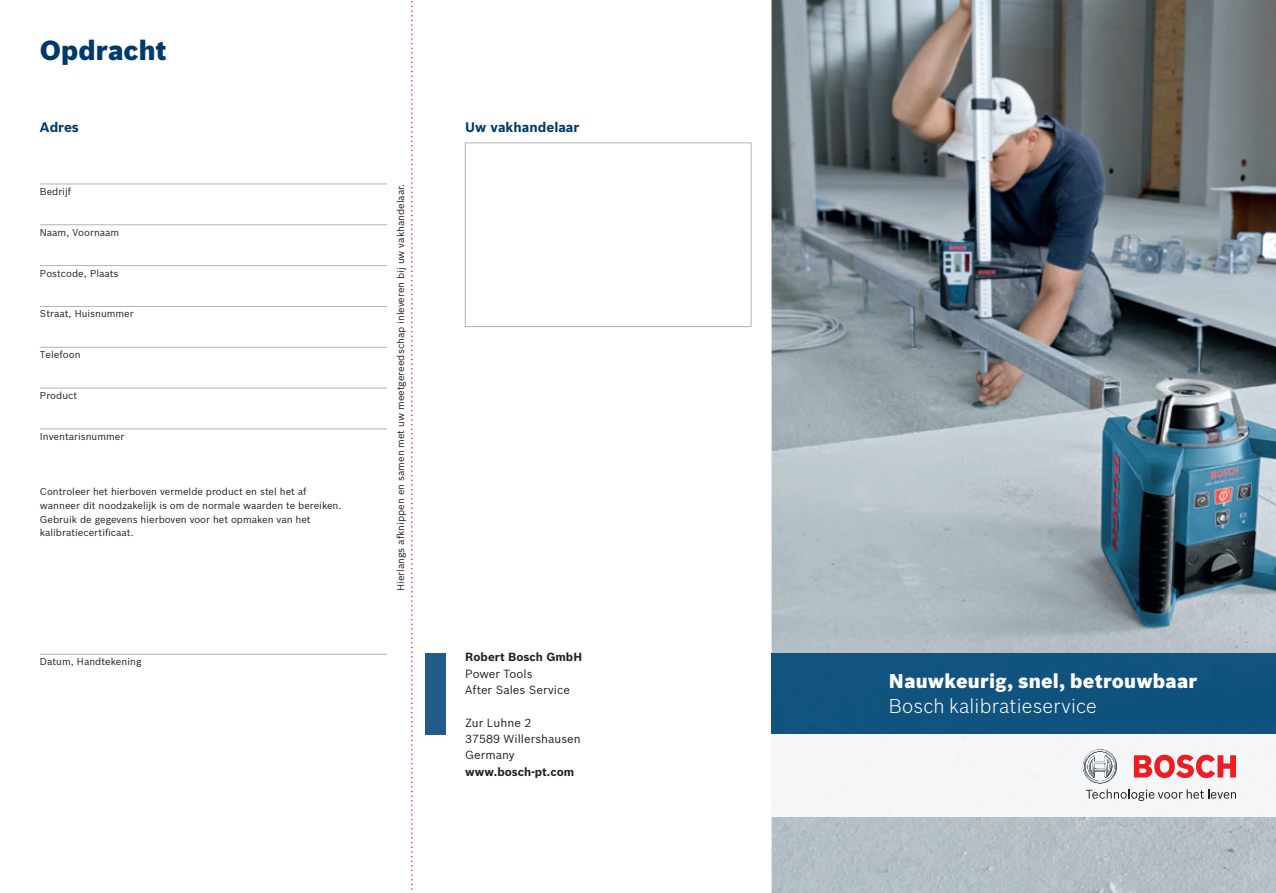
<style>
.page{position:relative;width:1276px;height:893px;background:#fff}
.page>*{position:absolute;margin:0;border:0;box-sizing:border-box;transform-origin:0 0}
.t1{font:900 27px "Bosch Sans";color:#003a6a}
.t2{font:900 19.5px "Bosch Sans";letter-spacing:.01em;color:#fff}
.t3{font:300 19.5px "Bosch Sans";letter-spacing:.01em;color:#fff}
.t4{font:700 13.5px "Bosch Sans";color:#003a6a}
.t5{font:11.55px/16.4px "Bosch Sans";color:#231f20}
.t6{font:700 11.55px "Bosch Sans";color:#231f20}
.t7{font:9.75px/13.6px "Bosch Sans";color:#231f20}
</style>
<div class="page">
<img style="left:771px;top:0;width:505px;height:893px">
<div style="left:425px;top:653px;width:21px;height:82px;background:#235a87"></div>
<img style="left:771px;top:653px;width:505px;height:163px">
<svg style="left:1083px;top:749px;width:153px;height:52px"></svg>
<svg style="left:411px;top:1px;width:1px;height:889px"></svg>
<hr style="left:40px;top:184px;width:347px;height:1px;background:#b2b3b7">
<hr style="left:40px;top:224px;width:347px;height:1px;background:#b2b3b7">
<hr style="left:40px;top:265px;width:347px;height:1px;background:#b2b3b7">
<hr style="left:40px;top:306px;width:347px;height:1px;background:#b2b3b7">
<hr style="left:40px;top:347px;width:347px;height:1px;background:#b2b3b7">
<hr style="left:40px;top:388px;width:347px;height:1px;background:#b2b3b7">
<hr style="left:40px;top:428px;width:347px;height:1px;background:#b2b3b7">
<div style="left:465px;top:142px;width:286px;height:185px;border:1px solid #b2b3b7"></div>
<hr style="left:40px;top:654px;width:347px;height:1px;background:#b2b3b7">
<h1 class="t1" style="left:40px;top:40px;width:128px">Opdracht</h1>
<h3 class="t4" style="left:40px;top:122px;width:41px">Adres</h3>
<p class="t7" style="left:40px;top:186px;width:33px">Bedrijf</p>
<p class="t7" style="left:40px;top:226px;width:81px">Naam, Voornaam</p>
<p class="t7" style="left:40px;top:267px;width:80px">Postcode, Plaats</p>
<p class="t7" style="left:40px;top:308px;width:95px">Straat, Huisnummer</p>
<p class="t7" style="left:40px;top:349px;width:42px">Telefoon</p>
<p class="t7" style="left:40px;top:390px;width:39px">Product</p>
<p class="t7" style="left:40px;top:430px;width:86px">Inventarisnummer</p>
<p class="t7" style="left:40px;top:486px;width:303px">Controleer het hierboven vermelde product en stel het af wanneer dit noodzakelijk is om de normale waarden te bereiken.<br>Gebruik de gegevens hierboven voor het opmaken van het kalibratiecertificaat.</p>
<p class="t7" style="left:40px;top:656px;width:103px">Datum, Handtekening</p>
<p class="t7" style="left:395px;top:591px;width:409px;rotate:-90deg">Hierlangs afknippen en samen met uw meetgereedschap inleveren bij uw vakhandelaar.</p>
<h3 class="t4" style="left:465px;top:122px;width:116px">Uw vakhandelaar</h3>
<p class="t6" style="left:465px;top:653px;width:118px">Robert Bosch GmbH</p>
<p class="t5" style="left:465px;top:666px;width:106px">Power Tools<br>After Sales Service</p>
<p class="t5" style="left:465px;top:715px;width:117px">Zur Luhne 2<br>37589 Willershausen<br>Germany</p>
<p class="t6" style="left:465px;top:767px;width:110px">www.bosch-pt.com</p>
<h2 class="t2" style="left:889px;top:673px;width:310px">Nauwkeurig, snel, betrouwbaar</h2>
<h2 class="t3" style="left:889px;top:698px;width:209px">Bosch kalibratieservice</h2>
</div>
